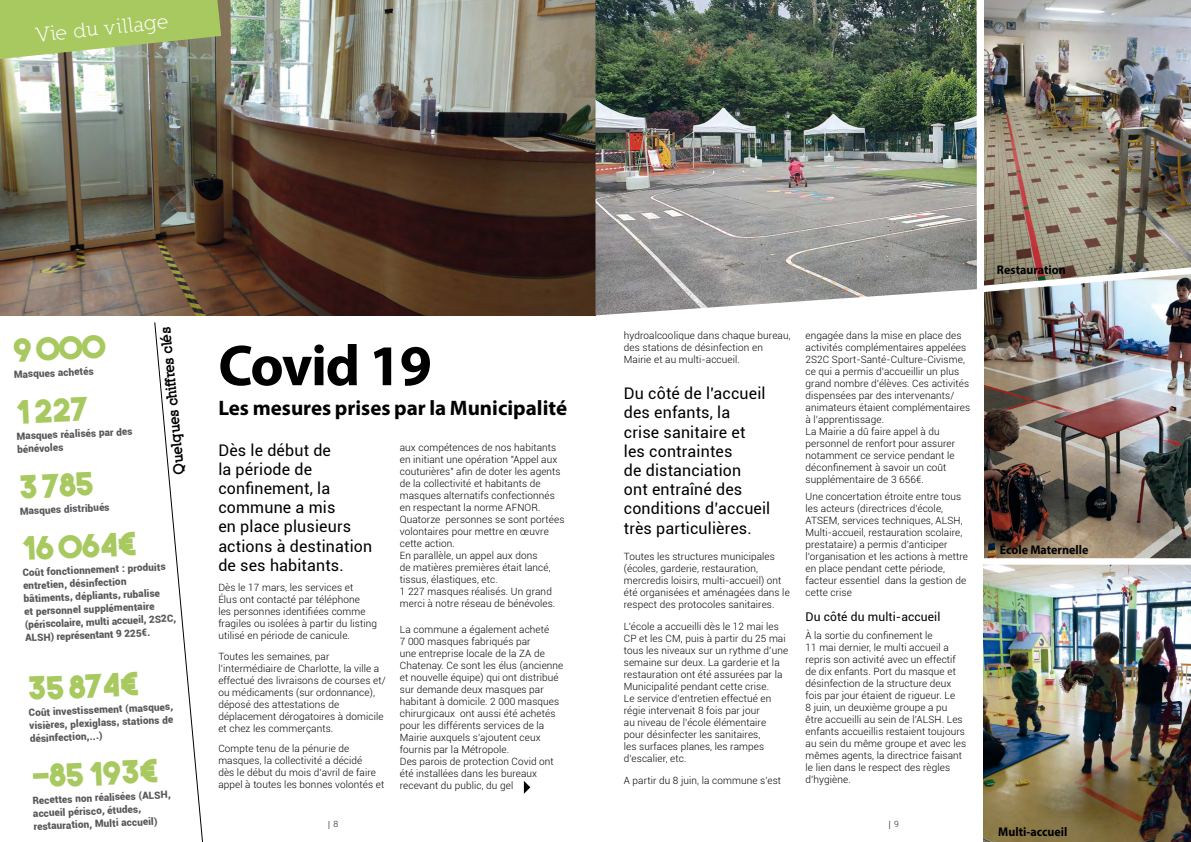
<style>
.page{position:relative;width:1191px;height:842px;background:#fff}
.page>*{position:absolute;margin:0;border:0;box-sizing:border-box;transform-origin:0 0}
.t1{font:700 58px "Myriad Pro";letter-spacing:-.025em;color:#000}
.t2{font:32px "The Bold Font";color:#a7c95f}
.t3{font:700 21px "Myriad Pro";color:#000}
.t4{font:21px "Nilland";color:#fff}
.t5{font:16px/19.2px "Roboto";letter-spacing:.01em;color:#000}
.t6{font:900 14px "Nilland";color:#000}
.t7{font:700 12.6px "Myriad Pro";color:#000;scale:.95 1}
.t8{font:12px "Roboto";letter-spacing:.01em;color:#000}
.t9{font:300 10px/12px "Roboto";letter-spacing:.01em;color:#000}
.t10{font:900 10px/13px "Roboto";color:#58585a}
.t11{font:9px "Nilland";color:#000}
</style>
<div class="page">
<img style="left:984px;top:296px;width:207px;height:262px">
<img style="left:0;top:0;width:977px;height:315px">
<svg style="left:0;top:0;width:221px;height:59px"></svg>
<img style="left:984px;top:0;width:207px;height:267px">
<img style="left:938px;top:267px;width:253px;height:29px">
<img style="left:984px;top:565px;width:207px;height:277px">
<svg style="left:154px;top:322px;width:49px;height:520px"></svg>
<svg style="left:524px;top:781px;width:6px;height:13px"></svg>
<h3 class="t4" style="left:35px;top:23px;width:134px;rotate:-6deg">Vie du village</h3>
<h3 class="t6" style="left:170px;top:475px;width:149px;rotate:-95deg">Quelques chiffres clés</h3>
<h2 class="t2" style="left:12px;top:330px;width:94px;rotate:-2deg">9 000</h2>
<p class="t10" style="left:14px;top:368px;width:81px;rotate:-3deg">Masques achetés</p>
<h2 class="t2" style="left:15px;top:392px;width:75px;rotate:-2deg">1 227</h2>
<p class="t10" style="left:16px;top:430px;width:117px;line-height:12.7px;rotate:-3deg">Masques réalisés par des bénévoles</p>
<h2 class="t2" style="left:18px;top:466px;width:77px;rotate:-2deg">3 785</h2>
<p class="t10" style="left:20px;top:505px;width:91px;rotate:-3deg">Masques distribués</p>
<h2 class="t2" style="left:21px;top:528px;width:117px;rotate:-2deg">16 064€</h2>
<p class="t10" style="left:22px;top:567px;width:153px;rotate:-3deg">Coût fonctionnement : produits entretien, désinfection bâtiments, dépliants, rubalise<br>et personnel supplémentaire (périscolaire, multi accueil, 2S2C,<br>ALSH) représentant 9 225€.</p>
<h2 class="t2" style="left:27px;top:668px;width:113px;rotate:-2deg">35 874€</h2>
<p class="t10" style="left:28px;top:706px;width:146px;text-align:justify;rotate:-3deg">Coût investissement (masques, visières, plexiglass, stations de désinfection,...)</p>
<h2 class="t2" style="left:31px;top:756px;width:129px;rotate:-2deg">-85 193€</h2>
<p class="t10" style="left:32px;top:794px;width:140px;rotate:-3deg">Recettes non réalisées (ALSH, accueil périsco, études, restauration, Multi accueil)</p>
<h1 class="t1" style="left:218px;top:328px;width:215px">Covid 19</h1>
<h3 class="t3" style="left:218px;top:394px;width:350px">Les mesures prises par la Municipalité</h3>
<h3 class="t5" style="left:218px;top:440px;width:155px">Dès le début de<br>la période de confinement, la commune a mis<br>en place plusieurs actions à destination de ses habitants.</h3>
<p class="t9" style="left:218px;top:581px;width:160px">Dès le 17 mars, les services et<br>Élus ont contacté par téléphone<br>les personnes identifiées comme fragiles ou isolées à partir du listing utilisé en période de canicule.</p>
<p class="t9" style="left:218px;top:650px;width:169px">Toutes les semaines, par l’intermédiaire de Charlotte, la ville a effectué des livraisons de courses et/ ou médicaments (sur ordonnance), déposé des attestations de déplacement dérogatoires à domicile et chez les commerçants.</p>
<p class="t9" style="left:218px;top:742px;width:167px">Compte tenu de la pénurie de masques, la collectivité a décidé<br>dès le début du mois d’avril de faire appel à toutes les bonnes volontés et</p>
<p class="t11" style="left:327px;top:818px;width:13px">| 8</p>
<p class="t9" style="left:400px;top:441px;width:166px">aux compétences de nos habitants en initiant une opération "Appel aux couturières" afin de doter les agents de la collectivité et habitants de masques alternatifs confectionnés en respectant la norme AFNOR.<br>Quatorze personnes se sont portées volontaires pour mettre en œuvre cette action.<br>En parallèle, un appel aux dons<br>de matières premières était lancé, tissus, élastiques, etc.<br>1 227 masques réalisés. Un grand merci à notre réseau de bénévoles.</p>
<p class="t9" style="left:400px;top:623px;width:165px">La commune a également acheté<br>7 000 masques fabriqués par<br>une entreprise locale de la ZA de<br>Chatenay. Ce sont les élus (ancienne et nouvelle équipe) qui ont distribué sur demande deux masques par habitant à domicile. 2 000 masques chirurgicaux ont aussi été achetés pour les différents services de la<br>Mairie auxquels s’ajoutent ceux fournis par la Métropole.<br>Des parois de protection Covid ont été installées dans les bureaux recevant du public, du gel</p>
<p class="t9" style="left:624px;top:329px;width:168px">hydroalcoolique dans chaque bureau, des stations de désinfection en<br>Mairie et au multi-accueil.</p>
<h3 class="t5" style="left:624px;top:383px;width:148px">Du côté de l'accueil des enfants, la<br>crise sanitaire et les contraintes<br>de distanciation<br>ont entraîné des conditions d’accueil très particulières.</h3>
<p class="t9" style="left:624px;top:550px;width:167px">Toutes les structures municipales (écoles, garderie, restauration, mercredis loisirs, multi-accueil) ont été organisées et aménagées dans le respect des protocoles sanitaires.</p>
<p class="t9" style="left:624px;top:620px;width:166px">L’école a accueilli dès le 12 mai les<br>CP et les CM, puis à partir du 25 mai tous les niveaux sur un rythme d’une semaine sur deux. La garderie et la restauration ont été assurées par la<br>Municipalité pendant cette crise.<br>Le service d’entretien effectué en régie intervenait 8 fois par jour<br>au niveau de l’école élémentaire pour désinfecter les sanitaires,<br>les surfaces planes, les rampes d’escalier, etc.</p>
<p class="t9" style="left:624px;top:774px;width:159px">A partir du 8 juin, la commune s’est</p>
<p class="t9" style="left:805px;top:329px;width:166px">engagée dans la mise en place des activités complémentaires appelées<br>2S2C Sport-Santé-Culture-Civisme, ce qui a permis d’accueillir un plus grand nombre d’élèves. Ces activités dispensées par des intervenants/ animateurs étaient complémentaires à l’apprentissage.<br>La Mairie a dû faire appel à du personnel de renfort pour assurer notamment ce service pendant le déconfinement à savoir un coût supplémentaire de 3 656€.</p>
<p class="t9" style="left:805px;top:491px;width:164px">Une concertation étroite entre tous les acteurs (directrices d’école, ATSEM, services techniques, ALSH, Multi-accueil, restauration scolaire, prestataire) a permis d’anticiper l’organisation et les actions à mettre en place pendant cette période, facteur essentiel dans la gestion de cette crise</p>
<p class="t8" style="left:805px;top:609px;width:136px">Du côté du multi-accueil</p>
<p class="t9" style="left:805px;top:629px;width:162px">À la sortie du confinement le<br>11 mai dernier, le multi accueil a repris son activité avec un effectif de dix enfants. Port du masque et désinfection de la structure deux fois par jour étaient de rigueur. Le<br>8 juin, un deuxième groupe a pu être accueilli au sein de l’ALSH. Les enfants accueillis restaient toujours au sein du même groupe et avec les mêmes agents, la directrice faisant le lien dans le respect des règles d’hygiène.</p>
<p class="t11" style="left:887px;top:818px;width:13px">| 9</p>
<p class="t7" style="left:996px;top:261px;width:74px">Restauration</p>
<p class="t7" style="left:999px;top:541px;width:95px">École Maternelle</p>
<p class="t7" style="left:998px;top:823px;width:74px">Multi-accueil</p>
</div>
